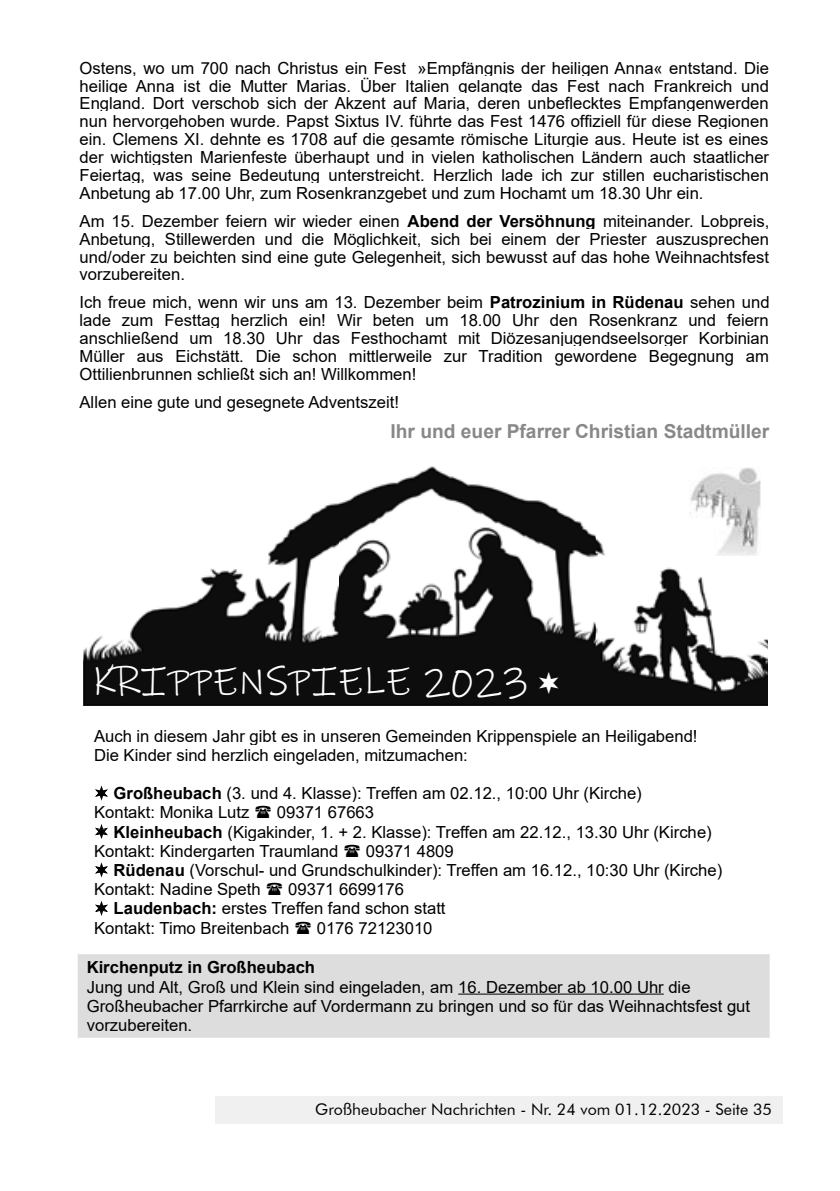
<style>
.page{position:relative;width:840px;height:1191px;background:#fff}
.page>*{position:absolute;margin:0;border:0;box-sizing:border-box;transform-origin:0 0}
.t1{font:41px "Ink Free";color:#fff}
.t2{font:700 19.2px "Arial";color:#888}
.t3{font:16.6px/17.8px "Arial";color:#000;text-align:justify}
.t4{font:700 16.6px "Arial";color:#000}
.t5{font:16px "Futura BT";color:#000}
.s1{font-weight:700}
</style>
<div class="page">
<div style="left:215px;top:1097px;width:567px;height:27px;background:#f0f0f0"></div>
<img style="left:83px;top:466px;width:683px;height:240px">
<div style="left:78px;top:954px;width:691px;height:83px;background:#ddd"></div>
<hr style="left:458px;top:993px;width:205px;height:1px;background:#000">
<img style="left:688px;top:467px;width:72px;height:88px">
<svg style="left:539px;top:671px;width:19px;height:23px"></svg>
<svg style="left:95px;top:785px;width:13px;height:16px"></svg>
<svg style="left:95px;top:824px;width:13px;height:15px"></svg>
<svg style="left:95px;top:862px;width:13px;height:15px"></svg>
<svg style="left:95px;top:901px;width:13px;height:15px"></svg>
<p class="t3" style="left:80px;top:59px;width:690px">Ostens, wo um 700 nach Christus ein Fest »Empfängnis der heiligen Anna« entstand. Die heilige Anna ist die Mutter Marias. Über Italien gelangte das Fest nach Frankreich und England. Dort verschob sich der Akzent auf Maria, deren unbeflecktes Empfangenwerden nun hervorgehoben wurde. Papst Sixtus IV. führte das Fest 1476 offiziell für diese Regionen ein. Clemens XI. dehnte es 1708 auf die gesamte römische Liturgie aus. Heute ist es eines der wichtigsten Marienfeste überhaupt und in vielen katholischen Ländern auch staatlicher Feiertag, was seine Bedeutung unterstreicht. Herzlich lade ich zur stillen eucharistischen Anbetung ab 17.00 Uhr, zum Rosenkranzgebet und zum Hochamt um 18.30 Uhr ein.</p>
<p class="t3" style="left:80px;top:212px;width:691px">Am 15. Dezember feiern wir wieder einen <span class="s1">Abend der Versöhnung</span> miteinander. Lobpreis, Anbetung, Stillewerden und die Möglichkeit, sich bei einem der Priester auszusprechen und/oder zu beichten sind eine gute Gelegenheit, sich bewusst auf das hohe Weihnachtsfest vorzubereiten.</p>
<p class="t3" style="left:80px;top:294px;width:691px">Ich freue mich, wenn wir uns am 13. Dezember beim <span class="s1">Patrozinium in Rüdenau</span> sehen und lade zum Festtag herzlich ein! Wir beten um 18.00 Uhr den Rosenkranz und feiern anschließend um 18.30 Uhr das Festhochamt mit Diözesanjugendseelsorger Korbinian Müller aus Eichstätt. Die schon mittlerweile zur Tradition gewordene Begegnung am Ottilienbrunnen schließt sich an! Willkommen!</p>
<p class="t3" style="left:80px;top:393px;width:321px">Allen eine gute und gesegnete Adventszeit!</p>
<p class="t2" style="left:390px;top:421px;width:380px">Ihr und euer Pfarrer Christian Stadtmüller</p>
<h1 class="t1" style="left:91px;top:664px;width:440px">KRIPPENSPIELE 2023</h1>
<p class="t3" style="left:94px;top:727px;width:604px;line-height:19.2px">Auch in diesem Jahr gibt es in unseren Gemeinden Krippenspiele an Heiligabend!<br>Die Kinder sind herzlich eingeladen, mitzumachen:</p>
<p class="t3" style="left:94px;top:784px;width:549px;line-height:19.2px;text-indent:19px"><span class="s1">Großheubach</span> (3. und 4. Klasse): Treffen am 02.12., 10:00 Uhr (Kirche)<br>Kontakt: Monika Lutz</p>
<p class="t3" style="left:277px;top:804px;width:99px">09371 67663</p>
<p class="t3" style="left:113px;top:823px;width:599px"><span class="s1">Kleinheubach</span> (Kigakinder, 1. + 2. Klasse): Treffen am 22.12., 13.30 Uhr (Kirche)</p>
<p class="t3" style="left:94px;top:842px;width:246px">Kontakt: Kindergarten Traumland</p>
<p class="t3" style="left:365px;top:842px;width:89px">09371 4809</p>
<p class="t3" style="left:113px;top:861px;width:610px"><span class="s1">Rüdenau</span> (Vorschul- und Grundschulkinder): Treffen am 16.12., 10:30 Uhr (Kirche)</p>
<p class="t3" style="left:94px;top:880px;width:168px">Kontakt: Nadine Speth</p>
<p class="t3" style="left:288px;top:880px;width:117px">09371 6699176</p>
<p class="t3" style="left:113px;top:900px;width:333px"><span class="s1">Laudenbach:</span> erstes Treffen fand schon statt</p>
<p class="t3" style="left:94px;top:919px;width:197px">Kontakt: Timo Breitenbach</p>
<p class="t3" style="left:316px;top:919px;width:117px">0176 72123010</p>
<p class="t4" style="left:87px;top:958px;width:230px">Kirchenputz in Großheubach</p>
<p class="t3" style="left:87px;top:977px;width:664px;line-height:19.2px;text-align:left">Jung und Alt, Groß und Klein sind eingeladen, am 16. Dezember ab 10.00 Uhr die<br>Großheubacher Pfarrkirche auf Vordermann zu bringen und so für das Weihnachtsfest gut vorzubereiten.</p>
<p class="t5" style="left:315px;top:1099px;width:458px">Großheubacher Nachrichten - Nr. 24 vom 01.12.2023 - Seite 35</p>
</div>
